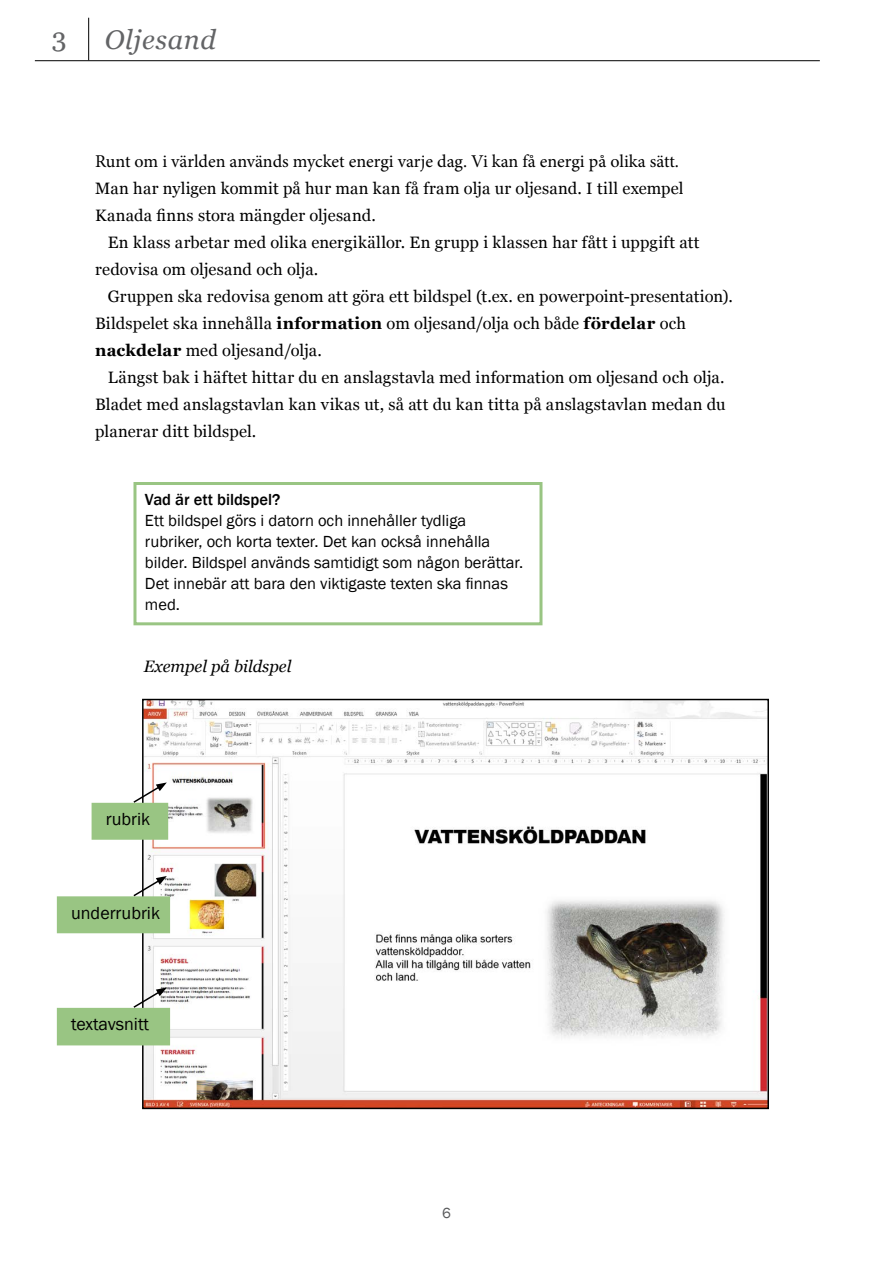
<style>
.page{position:relative;width:893px;height:1263px;background:#fff}
.page>*{position:absolute;margin:0;border:0;box-sizing:border-box;transform-origin:0 0}
.t1{font:italic 27px "Georgia";letter-spacing:.025em;color:#636466}
.t2{font:27px "Georgia";color:#636466}
.t3{font:18px "Minion Pro";letter-spacing:-.005em;color:#000}
.t4{font:18px "Franklin Gothic";color:#000}
.t5{font:16.5px/27px "Georgia";letter-spacing:.01em;color:#000}
.t6{font:16.5px/21px "Franklin Gothic";color:#000}
.t7{font:500 16.5px "Franklin Gothic";color:#000}
.t8{font:italic 16.5px "Georgia";color:#000}
.t9{font:15px "Franklin Gothic";color:#58595b}
.s1{font-weight:700}
</style>
<div class="page">
<hr style="left:35px;top:60px;width:785px;height:1px;background:#000">
<hr style="left:88px;top:18px;width:1px;height:42px;background:#000">
<div style="left:133px;top:482px;width:409px;height:143px;border:3px solid #99c583"></div>
<img style="left:145px;top:702px;width:621px;height:404px">
<div style="left:142px;top:699px;width:627px;height:410px;border:2px solid #000"></div>
<div style="left:92px;top:803px;width:75px;height:36px;background:#99c583"></div>
<div style="left:92px;top:803px;width:76px;height:37px;border:2px solid #99c583"></div>
<div style="left:58px;top:897px;width:111px;height:35px;background:#99c583"></div>
<div style="left:57px;top:896px;width:113px;height:37px;border:2px solid #99c583"></div>
<div style="left:58px;top:1008px;width:111px;height:37px;background:#99c583"></div>
<svg style="left:132px;top:782px;width:35px;height:22px"></svg>
<svg style="left:132px;top:876px;width:35px;height:22px"></svg>
<svg style="left:132px;top:987px;width:35px;height:21px"></svg>
<h1 class="t2" style="left:52px;top:18px;width:16px">3</h1>
<h1 class="t1" style="left:105px;top:20px;width:113px">Oljesand</h1>
<p class="t3" style="left:95px;top:149px;width:585px">Runt om i världen används mycket energi varje dag. Vi kan få energi på olika sätt.</p>
<p class="t5" style="left:95px;top:174px;width:590px">Man har nyligen kommit på hur man kan få fram olja ur oljesand. I till exempel<br>Kanada finns stora mängder oljesand.</p>
<p class="t5" style="left:95px;top:228px;width:606px;text-indent:13px">En klass arbetar med olika energikällor. En grupp i klassen har fått i uppgift att redovisa om oljesand och olja.</p>
<p class="t5" style="left:95px;top:282px;width:639px;text-indent:13px">Gruppen ska redovisa genom att göra ett bildspel (t.ex. en powerpoint-presentation).<br>Bildspelet ska innehålla <span class="s1">information</span> om oljesand/olja och både <span class="s1">fördelar</span> och <span class="s1">nackdelar</span> med oljesand/olja.</p>
<p class="t5" style="left:95px;top:363px;width:632px;text-align:justify;text-indent:13px">Längst bak i häftet hittar du en anslagstavla med information om oljesand och olja.<br>Bladet med anslagstavlan kan vikas ut, så att du kan titta på anslagstavlan medan du planerar ditt bildspel.</p>
<p class="t7" style="left:145px;top:489px;width:137px">Vad är ett bildspel?</p>
<p class="t6" style="left:145px;top:510px;width:380px">Ett bildspel görs i datorn och innehåller tydliga rubriker, och korta texter. Det kan också innehålla bilder. Bildspel används samtidigt som någon berättar.<br>Det innebär att bara den viktigaste texten ska finnas med.</p>
<p class="t8" style="left:144px;top:655px;width:149px">Exempel på bildspel</p>
<p class="t4" style="left:106px;top:808px;width:46px">rubrik</p>
<p class="t4" style="left:71px;top:902px;width:90px">underrubrik</p>
<p class="t4" style="left:71px;top:1013px;width:79px">textavsnitt</p>
<p class="t9" style="left:442px;top:1204px;width:10px">6</p>
</div>
